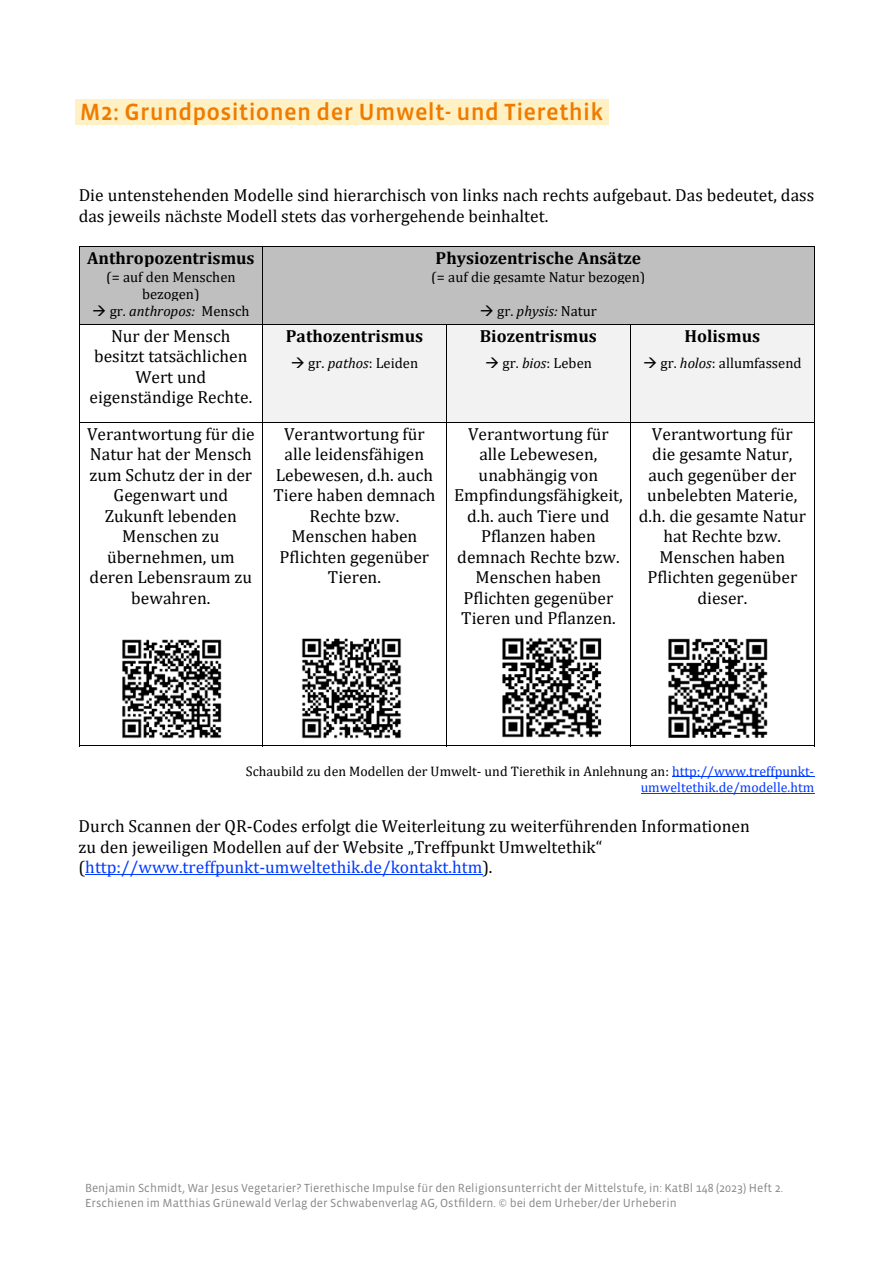
<style>
.page{position:relative;width:893px;height:1263px;background:#fff}
.page>*{position:absolute;margin:0;border:0;box-sizing:border-box;transform-origin:0 0}
.t1{font:500 24px "Vista Sans OT";letter-spacing:.01em;color:#ef7c00}
.t2{font:17.55px/20.5px "Cambria";color:#000;text-align:center}
.t3{font:700 17.55px "Cambria";color:#000}
.t4{font:14.55px/17.1px "Cambria";color:#000;text-align:center}
.t5{font:italic 14.55px "Cambria";letter-spacing:-.005em;color:#000}
.t6{font:13.8px/16.2px "Cambria";color:#000;text-align:right}
.t7{font:12px/14.4px "Vista Sans OT";color:#878786}
.s1{font-style:normal}
.s2{font-style:italic}
.s3{color:#0039ff}
</style>
<div class="page">
<div style="left:79px;top:247px;width:183px;height:77px;background:#bfbfbf"></div>
<div style="left:263px;top:247px;width:551px;height:77px;background:#bfbfbf"></div>
<hr style="left:79px;top:246px;width:735px;height:1px;background:#000">
<hr style="left:79px;top:247px;width:1px;height:77px;background:#000">
<hr style="left:262px;top:247px;width:1px;height:77px;background:#000">
<hr style="left:814px;top:247px;width:1px;height:77px;background:#000">
<div style="left:263px;top:325px;width:183px;height:97px;background:#f2f2f2"></div>
<div style="left:447px;top:325px;width:183px;height:97px;background:#f2f2f2"></div>
<div style="left:631px;top:325px;width:183px;height:97px;background:#f2f2f2"></div>
<hr style="left:79px;top:324px;width:735px;height:1px;background:#000">
<hr style="left:79px;top:325px;width:1px;height:97px;background:#000">
<hr style="left:262px;top:325px;width:1px;height:97px;background:#000">
<hr style="left:446px;top:325px;width:1px;height:97px;background:#000">
<hr style="left:630px;top:325px;width:1px;height:97px;background:#000">
<hr style="left:814px;top:325px;width:1px;height:97px;background:#000">
<hr style="left:79px;top:422px;width:735px;height:1px;background:#000">
<hr style="left:79px;top:423px;width:1px;height:323px;background:#000">
<hr style="left:79px;top:745px;width:183px;height:1px;background:#000">
<hr style="left:262px;top:423px;width:1px;height:323px;background:#000">
<hr style="left:263px;top:745px;width:183px;height:1px;background:#000">
<hr style="left:446px;top:423px;width:1px;height:323px;background:#000">
<hr style="left:447px;top:745px;width:183px;height:1px;background:#000">
<hr style="left:630px;top:423px;width:1px;height:323px;background:#000">
<hr style="left:631px;top:745px;width:183px;height:1px;background:#000">
<hr style="left:814px;top:423px;width:1px;height:323px;background:#000">
<hr style="left:672px;top:777px;width:142px;height:1px;background:#0039ff">
<hr style="left:641px;top:793px;width:173px;height:1px;background:#0039ff">
<hr style="left:85px;top:874px;width:397px;height:1px;background:#0039ff">
<div style="left:75px;top:99px;width:534px;height:26px;background:#fff1c4"></div>
<img style="left:122px;top:639px;width:100px;height:100px">
<img style="left:301px;top:638px;width:101px;height:101px">
<img style="left:502px;top:637px;width:100px;height:101px">
<img style="left:668px;top:638px;width:100px;height:100px">
<h1 class="t1" style="left:80px;top:99px;width:525px">M2: Grundpositionen der Umwelt- und Tierethik</h1>
<p class="t2" style="left:79px;top:185px;width:737px;text-align:left">Die untenstehenden Modelle sind hierarchisch von links nach rechts aufgebaut. Das bedeutet, dass das jeweils nächste Modell stets das vorhergehende beinhaltet.</p>
<p class="t3" style="left:87px;top:245px;width:169px">Anthropozentrismus</p>
<p class="t4" style="left:106px;top:268px;width:131px">(= auf den Menschen bezogen)</p>
<p class="t5" style="left:92px;top:300px;width:159px">→ <span class="s1">gr.</span> anthropos: <span class="s1">Mensch</span></p>
<p class="t3" style="left:436px;top:245px;width:207px">Physiozentrische Ansätze</p>
<p class="t4" style="left:431px;top:268px;width:216px">(= auf die gesamte Natur bezogen)</p>
<p class="t4" style="left:480px;top:302px;width:119px">→ gr. <span class="s2">physis:</span> Natur</p>
<p class="t2" style="left:90px;top:325px;width:164px">Nur der Mensch besitzt tatsächlichen<br>Wert und eigenständige Rechte.</p>
<p class="t3" style="left:286px;top:323px;width:139px">Pathozentrismus</p>
<p class="t4" style="left:291px;top:354px;width:129px">→ gr. <span class="s2">pathos</span>: Leiden</p>
<p class="t3" style="left:480px;top:323px;width:119px">Biozentrismus</p>
<p class="t4" style="left:485px;top:354px;width:108px">→ gr. <span class="s2">bios</span>: Leben</p>
<p class="t3" style="left:684px;top:323px;width:77px">Holismus</p>
<p class="t4" style="left:643px;top:354px;width:160px">→ gr. <span class="s2">holos</span>: allumfassend</p>
<p class="t2" style="left:87px;top:423px;width:169px">Verantwortung für die<br>Natur hat der Mensch zum Schutz der in der<br>Gegenwart und<br>Zukunft lebenden<br>Menschen zu übernehmen, um deren Lebensraum zu bewahren.</p>
<p class="t2" style="left:273px;top:423px;width:163px">Verantwortung für alle leidensfähigen<br>Lebewesen, d.h. auch<br>Tiere haben demnach<br>Rechte bzw.<br>Menschen haben<br>Pflichten gegenüber<br>Tieren.</p>
<p class="t2" style="left:454px;top:423px;width:170px">Verantwortung für alle Lebewesen, unabhängig von<br>Empfindungsfähigkeit, d.h. auch Tiere und<br>Pflanzen haben demnach Rechte bzw.<br>Menschen haben<br>Pflichten gegenüber<br>Tieren und Pflanzen.</p>
<p class="t2" style="left:639px;top:423px;width:169px">Verantwortung für die gesamte Natur, auch gegenüber der unbelebten Materie, d.h. die gesamte Natur hat Rechte bzw.<br>Menschen haben<br>Pflichten gegenüber dieser.</p>
<p class="t6" style="left:246px;top:763px;width:570px">Schaubild zu den Modellen der Umwelt- und Tierethik in Anlehnung an: <span class="s3">http://www.treffpunkt&shy;umweltethik.de/modelle.htm</span></p>
<p class="t2" style="left:79px;top:816px;width:673px;text-align:left">Durch Scannen der QR-Codes erfolgt die Weiterleitung zu weiterführenden Informationen zu den jeweiligen Modellen auf der Website „Treffpunkt Umweltethik“ (<span class="s3">http://www.treffpunkt-umweltethik.de/kontakt.htm</span>).</p>
<p class="t7" style="left:85px;top:1181px;width:700px">Benjamin Schmidt, War Jesus Vegetarier? Tierethische Impulse für den Religionsunterricht der Mittelstufe, in: KatBl 148 (2023) Heft 2.<br>Erschienen im Matthias Grünewald Verlag der Schwabenverlag AG, Ostfildern. © bei dem Urheber/der Urheberin</p>
</div>
